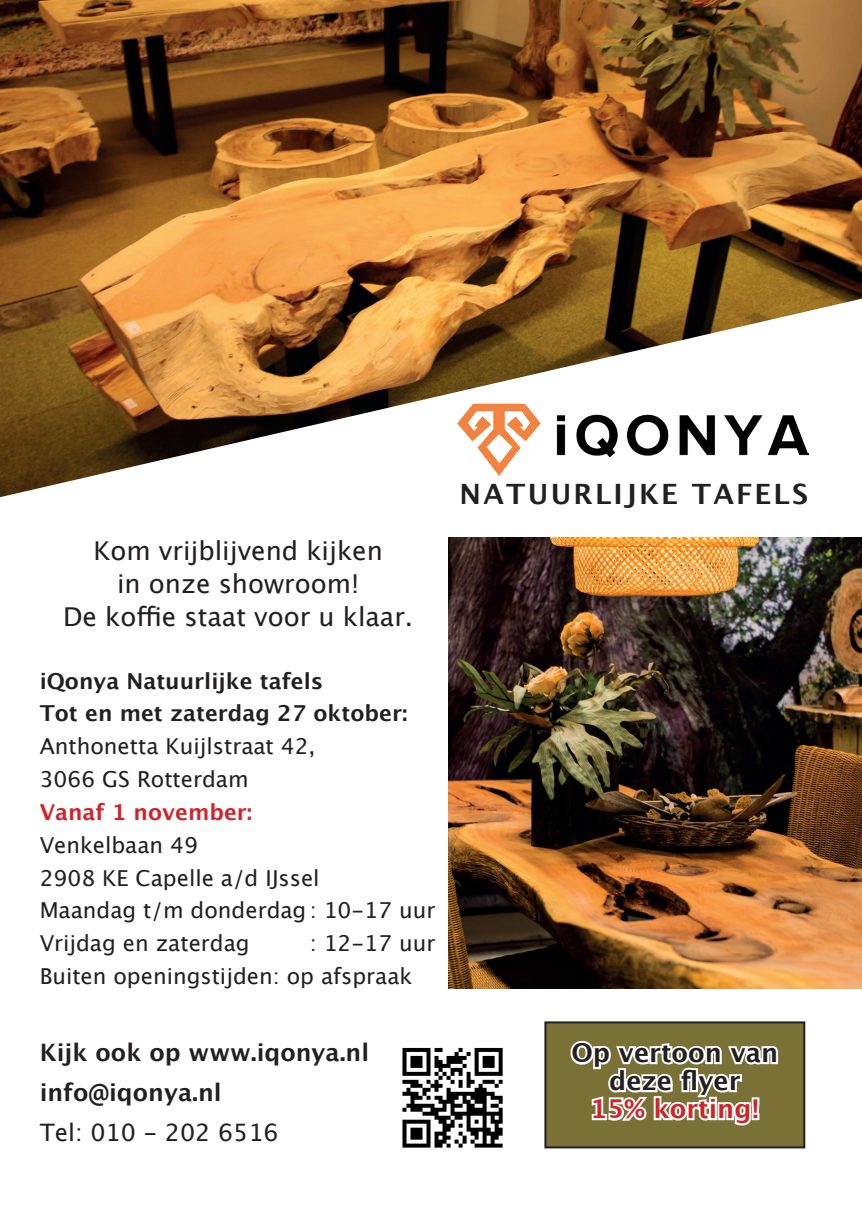
<style>
.page{position:relative;width:862px;height:1225px;background:#fff}
.page>*{position:absolute;margin:0;border:0;box-sizing:border-box;transform-origin:0 0}
.t1{font:700 28px "Lucida Grande";letter-spacing:.08em;color:#231f20}
.t2{font:26px "Lucida Grande";color:#231f20}
.t3{font:700 26px/28px "Lucida Grande";color:#231f20;text-align:center}
.t4{font:700 26px "Lucida Grande";color:#d1232a}
.t5{font:700 24px "Lucida Grande";color:#231f20}
.t6{font:24px "Lucida Grande";color:#231f20}
.t7{font:22px "Lucida Grande";color:#231f20}
.t8{font:700 22px "Lucida Grande";color:#231f20}
.t9{font:700 22px "Lucida Grande";color:#d1232a}
</style>
<div class="page">
<div style="left:545px;top:1022px;width:259px;height:125px;background:#7a7136"></div>
<div style="left:544px;top:1021px;width:261px;height:127px;border:2px solid #231f20"></div>
<img style="left:448px;top:537px;width:414px;height:451px">
<img style="left:0;top:0;width:862px;height:497px">
<img style="left:458px;top:403px;width:350px;height:73px">
<img style="left:402px;top:1047px;width:101px;height:101px">
<svg style="left:570px;top:1040px;width:209px;height:86px"></svg>
<p class="t2" style="left:93px;top:536px;width:291px">Kom vrijblijvend kijken</p>
<p class="t2" style="left:117px;top:569px;width:244px">in onze showroom!</p>
<p class="t2" style="left:63px;top:602px;width:352px">De koffie staat voor u klaar.</p>
<p class="t8" style="left:40px;top:663px;width:285px">iQonya Natuurlijke tafels</p>
<p class="t8" style="left:40px;top:696px;width:369px">Tot en met zaterdag 27 oktober:</p>
<p class="t7" style="left:40px;top:734px;width:277px">Anthonetta Kuijlstraat 42,</p>
<p class="t7" style="left:40px;top:766px;width:210px">3066 GS Rotterdam</p>
<p class="t9" style="left:40px;top:794px;width:214px">Vanaf 1 november:</p>
<p class="t7" style="left:40px;top:832px;width:160px">Venkelbaan 49</p>
<p class="t7" style="left:40px;top:865px;width:281px">2908 KE Capelle a/d IJssel</p>
<p class="t7" style="left:40px;top:898px;width:397px">Maandag t/m donderdag: 10-17 uur</p>
<p class="t7" style="left:40px;top:930px;width:211px">Vrijdag en zaterdag</p>
<p class="t7" style="left:310px;top:930px;width:127px">: 12-17 uur</p>
<p class="t7" style="left:40px;top:963px;width:374px">Buiten openingstijden: op afspraak</p>
<p class="t5" style="left:40px;top:1033px;width:331px">Kijk ook op www.iqonya.nl</p>
<p class="t5" style="left:40px;top:1073px;width:183px">info@iqonya.nl</p>
<p class="t6" style="left:40px;top:1119px;width:240px">Tel: 010 - 202 6516</p>
<p class="t1" style="left:459px;top:471px;width:350px">NATUURLIJKE TAFELS</p>
<p class="t3" style="left:571px;top:1038px;width:208px">Op vertoon van deze flyer</p>
<p class="t4" style="left:590px;top:1087px;width:171px">15% korting!</p>
</div>
